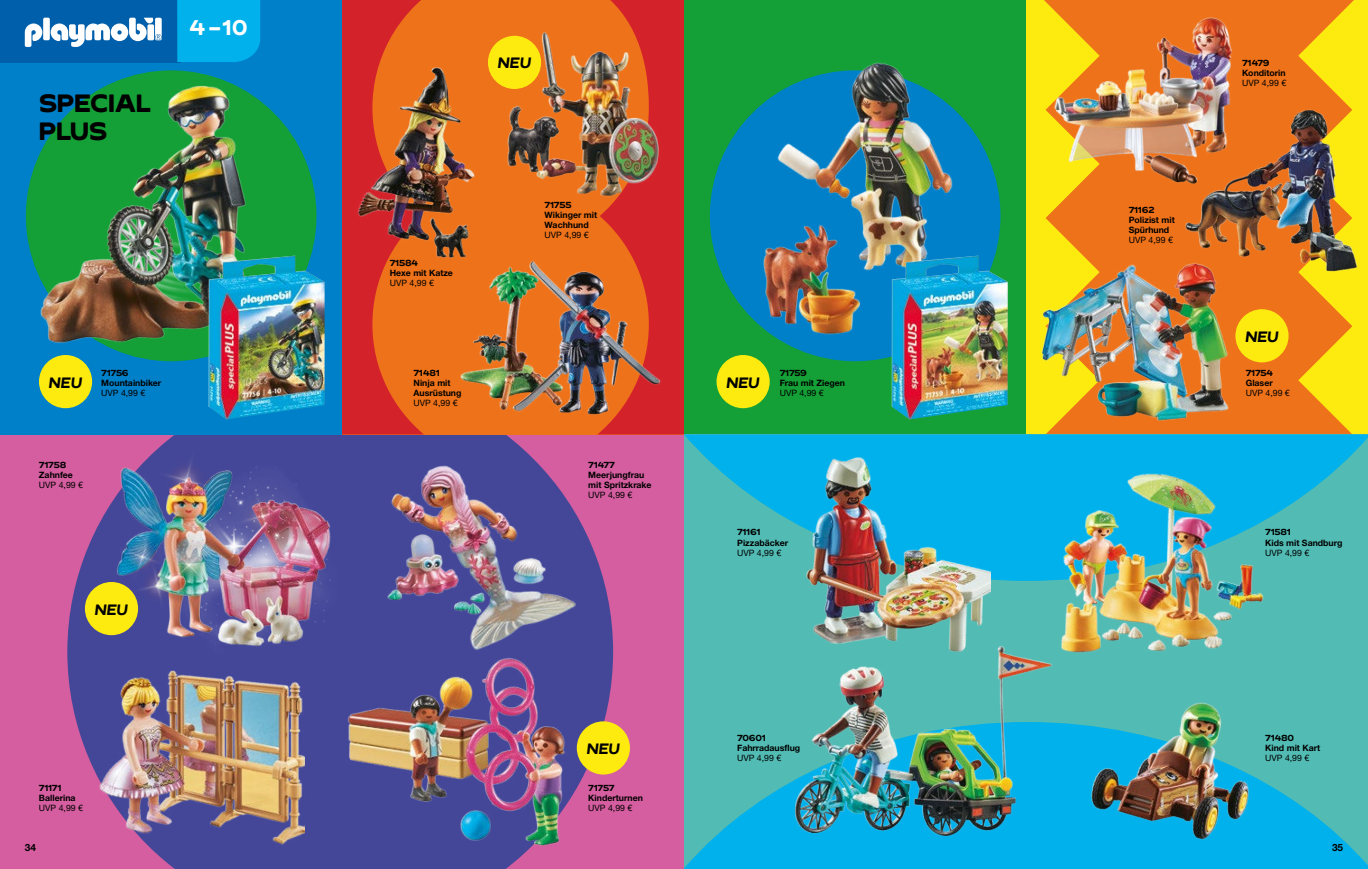
<style>
.page{position:relative;width:1368px;height:869px;background:#fff}
.page>*{position:absolute;margin:0;border:0;box-sizing:border-box;transform-origin:0 0}
.t1{font:800 25px/27.5px "Byrd";letter-spacing:-.03em;color:#000}
.t2{font:700 21.25px "Byrd";color:#fff}
.t3{font:italic 700 15px "Byrd";letter-spacing:-.005em;color:#000}
.t4{font:700 10px "Helvetica Neue World 75";color:#000}
.t5{font:700 8.75px/10px "Helvetica Neue World 75";color:#000}
.t6{font:8.75px "Helvetica Neue World 55 Roman";color:#000}
.t7{font:700 8.75px "Byrd";letter-spacing:-.04em;color:#000}
</style>
<div class="page">
<div style="left:0;top:434px;width:684px;height:434px;background:#d45e9f"></div>
<svg style="left:67px;top:434px;width:546px;height:434px;fill:#444798"></svg>
<img style="left:342px;top:629px;width:238px;height:239px">
<img style="left:109px;top:439px;width:227px;height:214px">
<img style="left:359px;top:441px;width:223px;height:241px">
<img style="left:94px;top:637px;width:211px;height:211px">
<div style="left:0;top:0;width:342px;height:434px;background:#0080c9"></div>
<div style="left:26px;top:70px;width:290px;height:291px;background:#14a036;border-radius:50%"></div>
<svg style="left:342px;top:0;width:341px;height:434px;background:#e14a21"></svg>
<div style="left:85px;top:581px;width:53px;height:54px;background:#fdeb10;border-radius:50%"></div>
<div style="left:577px;top:721px;width:53px;height:53px;background:#fdeb10;border-radius:50%"></div>
<img style="left:25px;top:70px;width:243px;height:297px">
<img style="left:209px;top:255px;width:116px;height:164px">
<div style="left:39px;top:355px;width:53px;height:53px;background:#fdeb10;border-radius:50%"></div>
<img style="left:446px;top:216px;width:222px;height:212px">
<img style="left:342px;top:62px;width:163px;height:216px">
<img style="left:488px;top:28px;width:173px;height:187px">
<div style="left:0;top:0;width:181px;height:62px;background:#005faa"></div>
<svg style="left:25px;top:23px;width:17px;height:24px"></svg>
<div style="left:43px;top:18px;width:7px;height:22px;background:#fff;border-radius:2px"></div>
<svg style="left:51px;top:18px;width:111px;height:29px"></svg>
<div style="left:177px;top:0;width:83px;height:62px;background:#00b1eb"></div>
<div style="left:1026px;top:0;width:342px;height:434px;background:#ee7219"></div>
<div style="left:1026px;top:0;width:35px;height:434px;background:#fdeb10"></div>
<div style="left:684px;top:0;width:342px;height:439px;background:#14a036"></div>
<img style="left:1040px;top:233px;width:189px;height:201px">
<img style="left:1047px;top:0;width:186px;height:221px">
<img style="left:1181px;top:93px;width:117px;height:191px">
<div style="left:684px;top:434px;width:684px;height:434px;background:#52bbb4"></div>
<svg style="left:685px;top:434px;width:681px;height:146px;fill:#00b1eb"></svg>
<svg style="left:685px;top:782px;width:683px;height:86px;fill:#00b1eb"></svg>
<img style="left:787px;top:434px;width:203px;height:184px">
<img style="left:1047px;top:470px;width:217px;height:164px">
<img style="left:783px;top:618px;width:275px;height:250px">
<img style="left:1056px;top:634px;width:207px;height:234px">
<hr style="left:684px;top:868px;width:684px;height:1px;background:#00b1eb">
<div style="left:710px;top:70px;width:290px;height:291px;background:#0080c9;border-radius:50%"></div>
<img style="left:709px;top:62px;width:258px;height:311px">
<img style="left:892px;top:255px;width:116px;height:164px">
<div style="left:716px;top:355px;width:54px;height:53px;background:#fdeb10;border-radius:50%"></div>
<div style="left:1235px;top:309px;width:53px;height:53px;background:#fdeb10;border-radius:50%"></div>
<svg style="left:683px;top:0;width:2px;height:436px"></svg>
<svg style="left:1298px;top:0;width:70px;height:440px"></svg>
<h2 class="t2" style="left:190px;top:18px;width:60px">4 – 10</h2>
<h3 class="t3" style="left:498px;top:56px;width:35px">NEU</h3>
<p class="t7" style="left:1242px;top:58px;width:29px">71479</p>
<p class="t5" style="left:1242px;top:68px;width:45px">Konditorin</p>
<p class="t6" style="left:1242px;top:79px;width:46px">UVP 4,99 €</p>
<h1 class="t1" style="left:39px;top:91px;width:113px">SPECIAL<br>PLUS</h1>
<p class="t7" style="left:544px;top:200px;width:29px">71755</p>
<p class="t5" style="left:544px;top:210px;width:54px">Wikinger mit<br>Wachhund</p>
<p class="t6" style="left:544px;top:231px;width:46px">UVP 4,99 €</p>
<p class="t7" style="left:1129px;top:206px;width:27px">71162</p>
<p class="t5" style="left:1129px;top:215px;width:47px">Polizist mit<br>Spürhund</p>
<p class="t6" style="left:1129px;top:236px;width:46px">UVP 4,99 €</p>
<p class="t7" style="left:390px;top:259px;width:30px">71584</p>
<p class="t5" style="left:390px;top:269px;width:65px">Hexe mit Katze</p>
<p class="t6" style="left:390px;top:280px;width:46px">UVP 4,99 €</p>
<h3 class="t3" style="left:1245px;top:329px;width:35px">NEU</h3>
<h3 class="t3" style="left:49px;top:375px;width:35px">NEU</h3>
<p class="t7" style="left:101px;top:369px;width:29px">71756</p>
<p class="t5" style="left:101px;top:378px;width:62px">Mountainbiker</p>
<p class="t6" style="left:101px;top:389px;width:46px">UVP 4,99 €</p>
<p class="t7" style="left:413px;top:369px;width:28px">71481</p>
<p class="t5" style="left:413px;top:378px;width:49px">Ninja mit<br>Ausrüstung</p>
<p class="t6" style="left:413px;top:399px;width:46px">UVP 4,99 €</p>
<h3 class="t3" style="left:726px;top:375px;width:35px">NEU</h3>
<p class="t7" style="left:780px;top:369px;width:29px">71759</p>
<p class="t5" style="left:780px;top:378px;width:67px">Frau mit Ziegen</p>
<p class="t6" style="left:780px;top:389px;width:46px">UVP 4,99 €</p>
<p class="t7" style="left:1245px;top:369px;width:29px">71754</p>
<p class="t5" style="left:1245px;top:378px;width:29px">Glaser</p>
<p class="t6" style="left:1245px;top:389px;width:46px">UVP 4,99 €</p>
<p class="t7" style="left:39px;top:461px;width:29px">71758</p>
<p class="t5" style="left:39px;top:470px;width:36px">Zahnfee</p>
<p class="t6" style="left:39px;top:481px;width:46px">UVP 4,99 €</p>
<p class="t7" style="left:588px;top:461px;width:28px">71477</p>
<p class="t5" style="left:588px;top:470px;width:65px">Meerjungfrau mit Spritzkrake</p>
<p class="t6" style="left:588px;top:491px;width:46px">UVP 4,99 €</p>
<p class="t7" style="left:737px;top:528px;width:25px">71161</p>
<p class="t5" style="left:737px;top:538px;width:52px">Pizzabäcker</p>
<p class="t6" style="left:737px;top:549px;width:46px">UVP 4,99 €</p>
<p class="t7" style="left:1265px;top:528px;width:27px">71581</p>
<p class="t5" style="left:1265px;top:538px;width:79px">Kids mit Sandburg</p>
<p class="t6" style="left:1265px;top:549px;width:46px">UVP 4,99 €</p>
<h3 class="t3" style="left:95px;top:602px;width:35px">NEU</h3>
<h3 class="t3" style="left:587px;top:741px;width:35px">NEU</h3>
<p class="t7" style="left:737px;top:733px;width:30px">70601</p>
<p class="t5" style="left:737px;top:743px;width:65px">Fahrradausflug</p>
<p class="t6" style="left:737px;top:754px;width:46px">UVP 4,99 €</p>
<p class="t7" style="left:1265px;top:733px;width:30px">71480</p>
<p class="t5" style="left:1265px;top:743px;width:57px">Kind mit Kart</p>
<p class="t6" style="left:1265px;top:754px;width:46px">UVP 4,99 €</p>
<p class="t7" style="left:39px;top:783px;width:24px">71171</p>
<p class="t5" style="left:39px;top:793px;width:38px">Ballerina</p>
<p class="t6" style="left:39px;top:804px;width:46px">UVP 4,99 €</p>
<p class="t7" style="left:588px;top:783px;width:28px">71757</p>
<p class="t5" style="left:588px;top:793px;width:56px">Kinderturnen</p>
<p class="t6" style="left:588px;top:804px;width:46px">UVP 4,99 €</p>
<p class="t4" style="left:25px;top:843px;width:13px">34</p>
<p class="t4" style="left:1332px;top:843px;width:13px">35</p>
</div>
